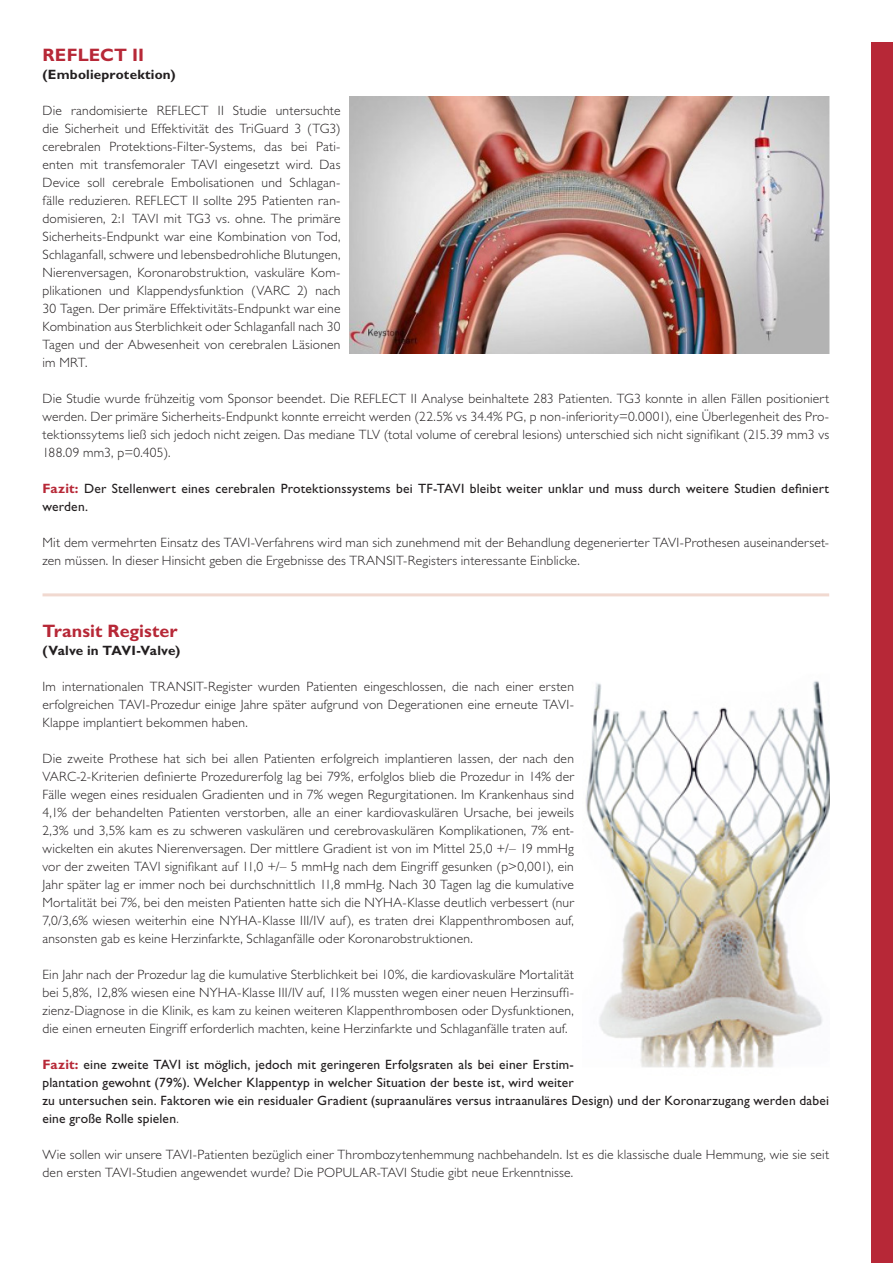
<style>
.page{position:relative;width:893px;height:1263px;background:#fff}
.page>*{position:absolute;margin:0;border:0;box-sizing:border-box;transform-origin:0 0}
.t1{font:700 18px "Gill Sans Std";letter-spacing:.005em;color:#b72837}
.t2{font:300 13.5px/18px "Gill Sans Std";letter-spacing:.015em;color:#231f20;text-align:justify}
.t3{font:13.5px/18px "Gill Sans Std";letter-spacing:.015em;color:#231f20}
.t4{font:700 13.5px "Gill Sans Std";letter-spacing:.015em;color:#231f20}
.s1{font-weight:700;color:#b72837}
.s2{font-weight:300}
</style>
<div class="page">
<div style="left:872px;top:43px;width:21px;height:1220px;background:#b72837"></div>
<img style="left:349px;top:97px;width:480px;height:257px">
<img style="left:586px;top:681px;width:243px;height:387px">
<hr style="left:43px;top:593px;width:786px;height:3px;background:#f1d9d0">
<p class="t1" style="left:43px;top:44px;width:103px">REFLECT II</p>
<p class="t4" style="left:43px;top:66px;width:135px">(Embolieprotektion)</p>
<p class="t2" style="left:43px;top:101px;width:299px">Die randomisierte REFLECT II Studie untersuchte die Sicherheit und Effektivität des TriGuard 3 (TG3) cerebralen Protektions-Filter-Systems, das bei Pati&shy;enten mit transfemoraler TAVI eingesetzt wird. Das Device soll cerebrale Embolisationen und Schlagan&shy;fälle reduzieren. REFLECT II sollte 295 Patienten ran&shy;domisieren, 2:1 TAVI mit TG3 vs. ohne. The primäre Sicherheits-Endpunkt war eine Kombination von Tod, Schlaganfall, schwere und lebensbedrohliche Blutungen, Nierenversagen, Koronarobstruktion, vaskuläre Kom&shy;plikationen und Klappendysfunktion (VARC 2) nach 30 Tagen. Der primäre Effektivitäts-Endpunkt war eine Kombination aus Sterblichkeit oder Schlaganfall nach 30<br>Tagen und der Abwesenheit von cerebralen Läsionen im MRT.</p>
<p class="t2" style="left:43px;top:389px;width:788px">Die Studie wurde frühzeitig vom Sponsor beendet. Die REFLECT II Analyse beinhaltete 283 Patienten. TG3 konnte in allen Fällen positioniert werden. Der primäre Sicherheits-Endpunkt konnte erreicht werden (22.5% vs 34.4% PG, p non-inferiority=0.0001), eine Überlegenheit des Pro&shy;tektionssytems ließ sich jedoch nicht zeigen. Das mediane TLV (total volume of cerebral lesions) unterschied sich nicht signifikant (215.39 mm3 vs 188.09 mm3, p=0.405).</p>
<p class="t3" style="left:43px;top:479px;width:788px"><span class="s1">Fazit:</span> Der Stellenwert eines cerebralen Protektionssystems bei TF-TAVI bleibt weiter unklar und muss durch weitere Studien definiert werden.</p>
<p class="t2" style="left:43px;top:533px;width:788px">Mit dem vermehrten Einsatz des TAVI-Verfahrens wird man sich zunehmend mit der Behandlung degenerierter TAVI-Prothesen auseinanderset&shy;zen müssen. In dieser Hinsicht geben die Ergebnisse des TRANSIT-Registers interessante Einblicke.</p>
<p class="t1" style="left:43px;top:620px;width:136px">Transit Register</p>
<p class="t4" style="left:43px;top:642px;width:139px">(Valve in TAVI-Valve)</p>
<p class="t2" style="left:43px;top:677px;width:533px">Im internationalen TRANSIT-Register wurden Patienten eingeschlossen, die nach einer ersten erfolgreichen TAVI-Prozedur einige Jahre später aufgrund von Degerationen eine erneute TAVI-Klappe implantiert bekommen haben.</p>
<p class="t2" style="left:43px;top:749px;width:533px">Die zweite Prothese hat sich bei allen Patienten erfolgreich implantieren lassen, der nach den VARC-2-Kriterien definierte Prozedurerfolg lag bei 79%, erfolglos blieb die Prozedur in 14% der Fälle wegen eines residualen Gradienten und in 7% wegen Regurgitationen. Im Krankenhaus sind 4,1% der behandelten Patienten verstorben, alle an einer kardiovaskulären Ursache, bei jeweils 2,3% und 3,5% kam es zu schweren vaskulären und cerebrovaskulären Komplikationen, 7% ent&shy;wickelten ein akutes Nierenversagen. Der mittlere Gradient ist von im Mittel 25,0 +/– 19 mmHg vor der zweiten TAVI signifikant auf 11,0 +/– 5 mmHg nach dem Eingriff gesunken (p&gt;0,001), ein Jahr später lag er immer noch bei durchschnittlich 11,8 mmHg. Nach 30 Tagen lag die kumulative Mortalität bei 7%, bei den meisten Patienten hatte sich die NYHA-Klasse deutlich verbessert (nur 7,0/3,6% wiesen weiterhin eine NYHA-Klasse III/IV auf), es traten drei Klappenthrombosen auf, ansonsten gab es keine Herzinfarkte, Schlaganfälle oder Koronarobstruktionen.</p>
<p class="t2" style="left:43px;top:965px;width:533px">Ein Jahr nach der Prozedur lag die kumulative Sterblichkeit bei 10%, die kardiovaskuläre Mortalität bei 5,8%, 12,8% wiesen eine NYHA-Klasse III/IV auf, 11% mussten wegen einer neuen Herzinsuffi&shy;zienz-Diagnose in die Klinik, es kam zu keinen weiteren Klappenthrombosen oder Dysfunktionen, die einen erneuten Eingriff erforderlich machten, keine Herzinfarkte und Schlaganfälle traten auf.</p>
<p class="t3" style="left:43px;top:1055px;width:788px"><span class="s1">Fazit:</span> eine zweite TAVI ist möglich, jedoch mit geringeren Erfolgsraten als bei einer Erstim-<br>plantation gewohnt (79%). Welcher Klappentyp in welcher Situation der beste ist, wird weiter<br>zu untersuchen sein. Faktoren wie ein residualer Gradient (supraanuläres versus intraanuläres Design) und der Koronarzugang werden dabei eine große Rolle spielen<span class="s2">.</span></p>
<p class="t2" style="left:43px;top:1145px;width:788px">Wie sollen wir unsere TAVI-Patienten bezüglich einer Thrombozytenhemmung nachbehandeln. Ist es die klassische duale Hemmung, wie sie seit den ersten TAVI-Studien angewendet wurde? Die POPULAR-TAVI Studie gibt neue Erkenntnisse.</p>
</div>
